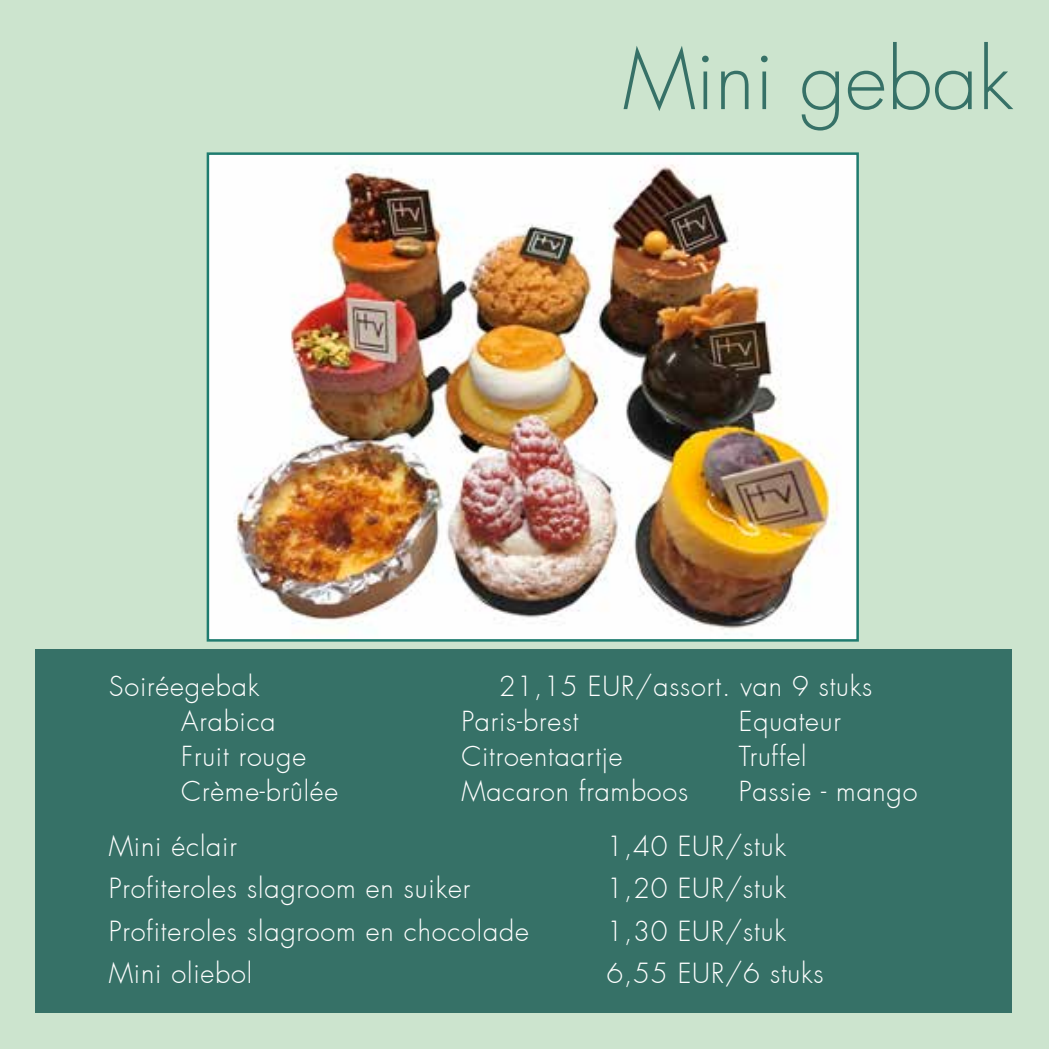
<style>
.page{position:relative;width:1049px;height:1049px;background:#cce4ce}
.page>*{position:absolute;margin:0;border:0;box-sizing:border-box;transform-origin:0 0}
.t1{font:300 81.5px "Futura";color:#367167}
.t2{font:300 27.25px "Futura";letter-spacing:.03em;color:#fff}
.t3{font:300 27px "Futura";letter-spacing:.03em;color:#fff}
.s1{font-size:27.25px}
</style>
<div class="page">
<div style="left:35px;top:649px;width:976px;height:363px;background:#367167"></div>
<img style="left:210px;top:155px;width:646px;height:484px">
<div style="left:207px;top:152px;width:652px;height:490px;border:2px solid #1f7c6f"></div>
<h1 class="t1" style="left:623px;top:30px;width:391px">Mini gebak</h1>
<p class="t2" style="left:109px;top:669px;width:152px">Soiréegebak</p>
<p class="t3" style="left:499px;top:669px;width:375px"><span class="s1">21,15 EUR/</span>assort. van 9 stuks</p>
<p class="t3" style="left:181px;top:704px;width:96px">Arabica</p>
<p class="t3" style="left:461px;top:704px;width:119px">Paris-brest</p>
<p class="t3" style="left:739px;top:704px;width:104px">Equateur</p>
<p class="t3" style="left:181px;top:739px;width:126px">Fruit rouge</p>
<p class="t3" style="left:461px;top:739px;width:163px">Citroentaartje</p>
<p class="t3" style="left:739px;top:739px;width:69px">Truffel</p>
<p class="t3" style="left:181px;top:774px;width:158px">Crème-brûlée</p>
<p class="t3" style="left:461px;top:774px;width:228px">Macaron framboos</p>
<p class="t3" style="left:739px;top:774px;width:180px">Passie - mango</p>
<p class="t2" style="left:109px;top:829px;width:130px">Mini éclair</p>
<p class="t2" style="left:606px;top:829px;width:181px">1,40 EUR/stuk</p>
<p class="t2" style="left:109px;top:872px;width:363px">Profiteroles slagroom en suiker</p>
<p class="t2" style="left:606px;top:872px;width:181px">1,20 EUR/stuk</p>
<p class="t2" style="left:109px;top:914px;width:422px">Profiteroles slagroom en chocolade</p>
<p class="t2" style="left:606px;top:914px;width:181px">1,30 EUR/stuk</p>
<p class="t2" style="left:109px;top:957px;width:145px">Mini oliebol</p>
<p class="t2" style="left:606px;top:957px;width:219px">6,55 EUR/6 stuks</p>
</div>
